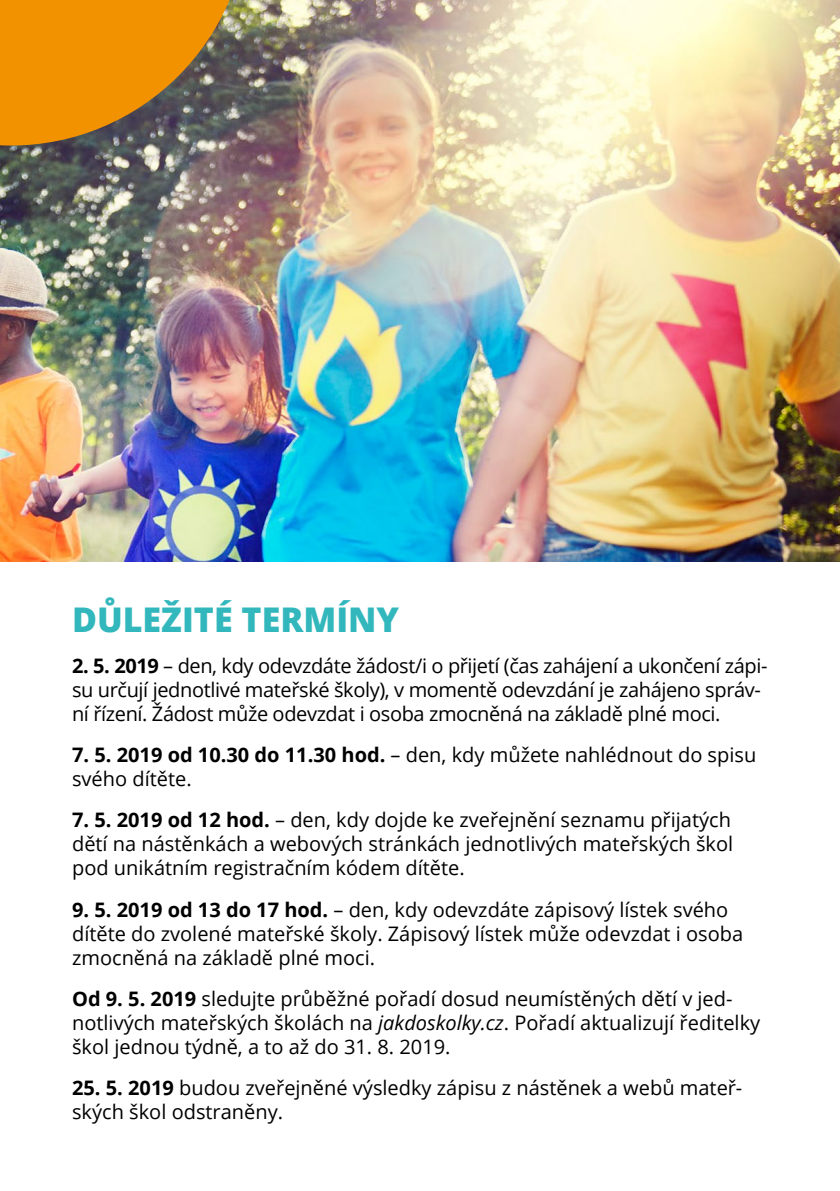
<style>
.page{position:relative;width:840px;height:1191px;background:#fff}
.page>*{position:absolute;margin:0;border:0;box-sizing:border-box;transform-origin:0 0}
.t1{font:800 34px "Open Sans";color:#31b7bc}
.t2{font:20px/24px "Open Sans";color:#000}
.t3{font:20px/24px "Open Sans";letter-spacing:-.02em;color:#000}
.s1{font-weight:700}
.s2{font-style:italic}
</style>
<div class="page">
<img style="left:0;top:0;width:839px;height:561px">
<svg style="left:0;top:0;width:248px;height:146px;background:#c4821f"></svg>
<h1 class="t1" style="left:72px;top:594px;width:328px">DŮLEŽITÉ TERMÍNY</h1>
<p class="t3" style="left:72px;top:653px;width:696px"><span class="s1">2. 5. 2019</span> – den, kdy odevzdáte žádost/i o přijetí (čas zahájení a ukončení zápi&shy;su určují jednotlivé mateřské školy), v momentě odevzdání je zahájeno správ&shy;ní řízení. Žádost může odevzdat i osoba zmocněná na základě plné moci.</p>
<p class="t2" style="left:72px;top:742px;width:685px"><span class="s1">7. 5. 2019 od 10.30 do 11.30 hod.</span> – den, kdy můžete nahlédnout do spisu svého dítěte.</p>
<p class="t2" style="left:72px;top:807px;width:662px;text-align:justify"><span class="s1">7. 5. 2019 od 12 hod.</span> – den, kdy dojde ke zveřejnění seznamu přijatých dětí na nástěnkách a webových stránkách jednotlivých mateřských škol pod unikátním registračním kódem dítěte.</p>
<p class="t2" style="left:72px;top:896px;width:672px"><span class="s1">9. 5. 2019 od 13 do 17 hod.</span> – den, kdy odevzdáte zápisový lístek svého dítěte do zvolené mateřské školy. Zápisový lístek může odevzdat i osoba zmocněná na základě plné moci.</p>
<p class="t2" style="left:72px;top:985px;width:689px"><span class="s1">Od 9. 5. 2019</span> sledujte průběžné pořadí dosud neumístěných dětí v jed&shy;notlivých mateřských školách na <span class="s2">jakdoskolky.cz</span>. Pořadí aktualizují ředitelky škol jednou týdně, a to až do 31. 8. 2019.</p>
<p class="t2" style="left:72px;top:1074px;width:671px"><span class="s1">25. 5. 2019</span> budou zveřejněné výsledky zápisu z nástěnek a webů mateř&shy;ských škol odstraněny.</p>
</div>
